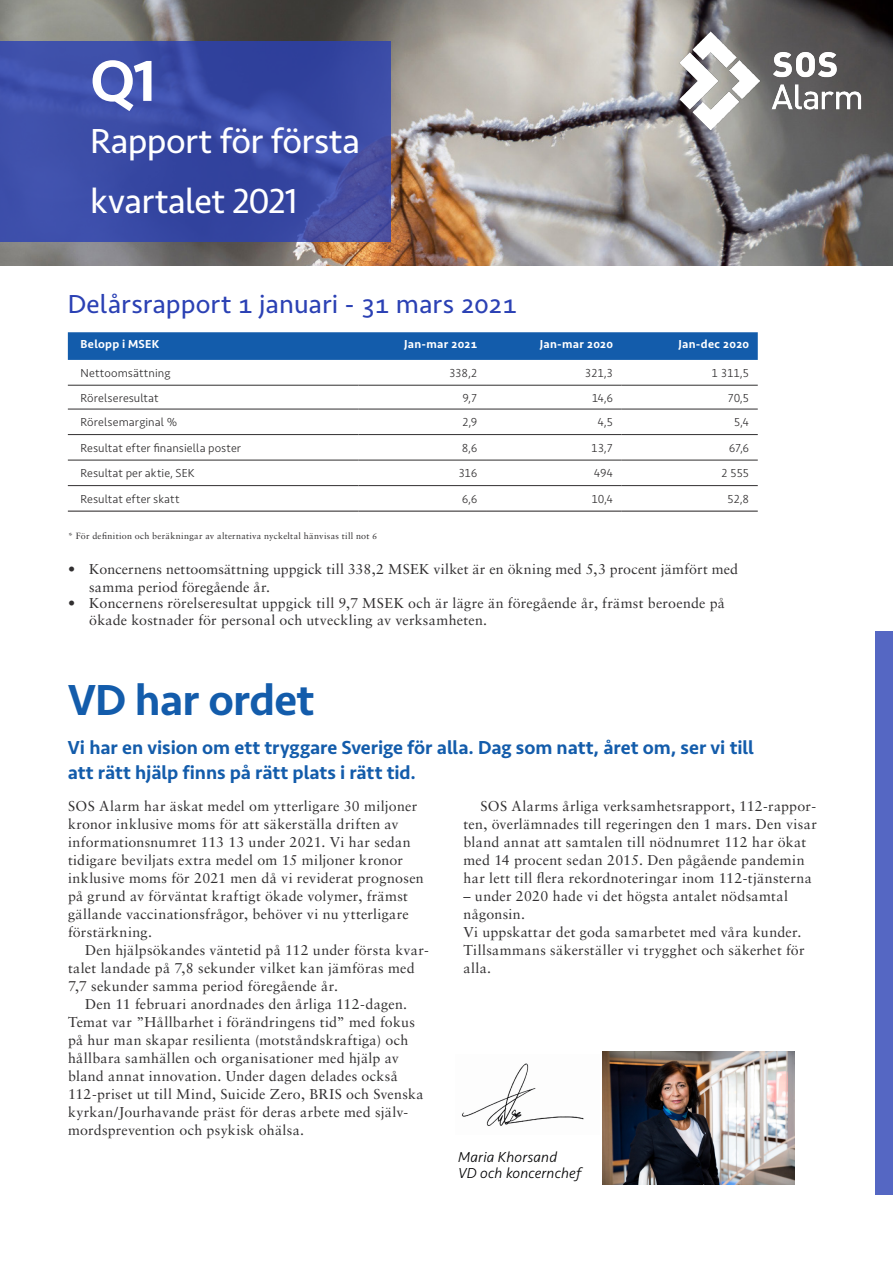
<style>
.page{position:relative;width:893px;height:1263px;background:#fff}
.page>*{position:absolute;margin:0;border:0;box-sizing:border-box;transform-origin:0 0}
.Rubrik_A{font:500 60px "Seravek";color:#fff}
.Rubrik_A-2{font:500 45px "Seravek";letter-spacing:-.015em;color:#135cab}
.Rubrik_A-3{font:36px/60px "Seravek";letter-spacing:-.02em;color:#fff}
.Tabellrubrik_th{font:27px "Seravek";color:#2b41b4}
.Ingress{font:500 19.5px/25.5px "Seravek";letter-spacing:-.005em;color:#135cab}
.Tabellrubrik_th-2{font:italic 300 15px "Seravek";letter-spacing:.01em;color:#000002}
.Bodycopy_-_indrag{font:14.25px/18px "Sabon LT Std";letter-spacing:.02em;color:#312f30}
.Bodycopy{font:14.25px/18px "Sabon LT Std";letter-spacing:.02em;color:#312f30}
.Tabelltext_tv{font:300 12px "Seravek";letter-spacing:.01em;color:#312f30}
.Tabelltext_th{font:300 12px "Seravek";letter-spacing:-.035em;color:#312f30}
.Tabellrubrik_th-3{font:500 12px "Seravek";letter-spacing:.02em;color:#fff}
.Tabellrubrik{font:500 12px "Seravek";letter-spacing:.025em;color:#fff}
.Tabellrubrik_th-4{font:9px "Sabon LT Std";letter-spacing:.035em;color:#312f30}
</style>
<div class="page">
<img style="left:602px;top:1052px;width:192px;height:132px">
<img style="left:462px;top:1063px;width:122px;height:63px">
<img style="left:0;top:0;width:893px;height:265px">
<svg style="left:0;top:42px;width:390px;height:199px;background:#3b4ba5"></svg>
<svg style="left:68px;top:332px;width:690px;height:28px;background:#155eac"></svg>
<hr style="left:68px;top:460px;width:290px;height:1px;background:#312f30">
<hr style="left:68px;top:485px;width:290px;height:1px;background:#312f30">
<hr style="left:358px;top:460px;width:128px;height:1px;background:#312f30">
<hr style="left:486px;top:460px;width:136px;height:1px;background:#312f30">
<hr style="left:622px;top:460px;width:136px;height:1px;background:#312f30">
<hr style="left:358px;top:485px;width:128px;height:1px;background:#312f30">
<hr style="left:486px;top:485px;width:136px;height:1px;background:#312f30">
<hr style="left:622px;top:485px;width:136px;height:1px;background:#312f30">
<hr style="left:68px;top:511px;width:290px;height:1px;background:#231f20">
<hr style="left:358px;top:511px;width:128px;height:1px;background:#231f20">
<hr style="left:486px;top:511px;width:136px;height:1px;background:#231f20">
<hr style="left:622px;top:511px;width:136px;height:1px;background:#231f20">
<hr style="left:358px;top:385px;width:128px;height:1px;background:#312f30">
<hr style="left:486px;top:385px;width:136px;height:1px;background:#312f30">
<hr style="left:622px;top:385px;width:136px;height:1px;background:#312f30">
<hr style="left:68px;top:385px;width:290px;height:1px;background:#312f30">
<hr style="left:68px;top:409px;width:290px;height:1px;background:#312f30">
<hr style="left:68px;top:434px;width:290px;height:1px;background:#312f30">
<hr style="left:358px;top:409px;width:128px;height:1px;background:#312f30">
<hr style="left:486px;top:409px;width:136px;height:1px;background:#312f30">
<hr style="left:622px;top:409px;width:136px;height:1px;background:#312f30">
<hr style="left:358px;top:434px;width:128px;height:1px;background:#312f30">
<hr style="left:486px;top:434px;width:136px;height:1px;background:#312f30">
<hr style="left:622px;top:434px;width:136px;height:1px;background:#312f30">
<div style="left:876px;top:631px;width:17px;height:564px;background:#5567c3"></div>
<img style="left:648px;top:0;width:244px;height:161px">
<p class="Rubrik_A" style="left:90px;top:44px;width:67px">Q1</p>
<p class="Rubrik_A-3" style="left:90px;top:111px;width:271px">Rapport för första kvartalet 2021</p>
<p class="Tabellrubrik_th" style="left:68px;top:288px;width:451px">Delårsrapport 1 januari - 31 mars 2021</p>
<p class="Tabellrubrik" style="left:81px;top:336px;width:80px">Belopp i MSEK</p>
<p class="Tabellrubrik_th-3" style="left:404px;top:336px;width:75px">Jan-mar 2021</p>
<p class="Tabellrubrik_th-3" style="left:540px;top:336px;width:75px">Jan-mar 2020</p>
<p class="Tabellrubrik_th-3" style="left:678px;top:336px;width:72px">Jan-dec 2020</p>
<p class="Tabelltext_tv" style="left:81px;top:366px;width:91px">Nettoomsättning</p>
<p class="Tabelltext_th" style="left:449px;top:366px;width:30px">338,2</p>
<p class="Tabelltext_th" style="left:585px;top:366px;width:30px">321,3</p>
<p class="Tabelltext_th" style="left:712px;top:366px;width:39px">1 311,5</p>
<p class="Tabelltext_tv" style="left:81px;top:391px;width:80px">Rörelseresultat</p>
<p class="Tabelltext_th" style="left:463px;top:391px;width:16px">9,7</p>
<p class="Tabelltext_th" style="left:592px;top:391px;width:23px">14,6</p>
<p class="Tabelltext_th" style="left:727px;top:391px;width:23px">70,5</p>
<p class="Tabelltext_tv" style="left:81px;top:415px;width:98px">Rörelsemarginal %</p>
<p class="Tabelltext_th" style="left:462px;top:415px;width:17px">2,9</p>
<p class="Tabelltext_th" style="left:598px;top:415px;width:17px">4,5</p>
<p class="Tabelltext_th" style="left:734px;top:415px;width:17px">5,4</p>
<p class="Tabelltext_tv" style="left:81px;top:441px;width:162px">Resultat efter finansiella poster</p>
<p class="Tabelltext_th" style="left:462px;top:441px;width:17px">8,6</p>
<p class="Tabelltext_th" style="left:591px;top:441px;width:23px">13,7</p>
<p class="Tabelltext_th" style="left:729px;top:441px;width:22px">67,6</p>
<p class="Tabelltext_tv" style="left:81px;top:466px;width:115px">Resultat per aktie, SEK</p>
<p class="Tabelltext_th" style="left:458px;top:466px;width:21px">316</p>
<p class="Tabelltext_th" style="left:594px;top:466px;width:21px">494</p>
<p class="Tabelltext_th" style="left:721px;top:466px;width:30px">2 555</p>
<p class="Tabelltext_tv" style="left:81px;top:492px;width:101px">Resultat efter skatt</p>
<p class="Tabelltext_th" style="left:462px;top:492px;width:17px">6,6</p>
<p class="Tabelltext_th" style="left:591px;top:492px;width:23px">10,4</p>
<p class="Tabelltext_th" style="left:727px;top:492px;width:23px">52,8</p>
<p class="Tabellrubrik_th-4" style="left:68px;top:531px;width:311px">* För definition och beräkningar av alternativa nyckeltal hänvisas till not 6</p>
<p class="Bodycopy_-_indrag" style="left:89px;top:560px;width:650px;text-indent:-21px">• Koncernens nettoomsättning uppgick till 338,2 MSEK vilket är en ökning med 5,3 procent jämfört med samma period föregående år.</p>
<p class="Bodycopy_-_indrag" style="left:89px;top:595px;width:637px;line-height:16.5px;text-indent:-21px">• Koncernens rörelseresultat uppgick till 9,7 MSEK och är lägre än föregående år, främst beroende på ökade kostnader för personal och utveckling av verksamheten.</p>
<p class="Rubrik_A-2" style="left:68px;top:672px;width:248px">VD har ordet</p>
<p class="Ingress" style="left:68px;top:734px;width:688px">Vi har en vision om ett tryggare Sverige för alla. Dag som natt, året om, ser vi till att rätt hjälp finns på rätt plats i rätt tid.</p>
<p class="Bodycopy" style="left:68px;top:797px;width:357px">SOS Alarm har äskat medel om ytterligare 30 miljoner kronor inklusive moms för att säkerställa driften av informationsnumret 113 13 under 2021. Vi har sedan tidigare beviljats extra medel om 15 miljoner kronor inklusive moms för 2021 men då vi reviderat prognosen på grund av förväntat kraftigt ökade volymer, främst gällande vaccinationsfrågor, behöver vi nu ytterligare förstärkning.</p>
<p class="Bodycopy_-_indrag" style="left:68px;top:941px;width:362px;text-indent:17px">Den hjälpsökandes väntetid på 112 under första kvar&shy;talet landade på 7,8 sekunder vilket kan jämföras med<br>7,7 sekunder samma period föregående år.</p>
<p class="Bodycopy_-_indrag" style="left:68px;top:995px;width:357px;text-indent:17px">Den 11 februari anordnades den årliga 112-dagen.<br>Temat var ”Hållbarhet i förändringens tid” med fokus på hur man skapar resilienta (motståndskraftiga) och hållbara samhällen och organisationer med hjälp av bland annat innovation. Under dagen delades också 112-priset ut till Mind, Suicide Zero, BRIS och Svenska kyrkan/Jourhavande präst för deras arbete med själv&shy;mordsprevention och psykisk ohälsa.</p>
<p class="Bodycopy_-_indrag" style="left:463px;top:797px;width:355px;text-indent:17px">SOS Alarms årliga verksamhetsrapport, 112-rappor&shy;ten, överlämnades till regeringen den 1 mars. Den visar bland annat att samtalen till nödnumret 112 har ökat med 14 procent sedan 2015. Den pågående pandemin har lett till flera rekordnoteringar inom 112-tjänsterna</p>
<p class="Bodycopy_-_indrag" style="left:463px;top:887px;width:326px">– under 2020 hade vi det högsta antalet nödsamtal någonsin.</p>
<p class="Bodycopy" style="left:463px;top:923px;width:343px">Vi uppskattar det goda samarbetet med våra kunder.<br>Tillsammans säkerställer vi trygghet och säkerhet för alla.</p>
<p class="Tabellrubrik_th-2" style="left:458px;top:1148px;width:100px">Maria Khorsand</p>
<p class="Tabellrubrik_th-2" style="left:458px;top:1164px;width:125px">VD och koncernchef</p>
</div>
